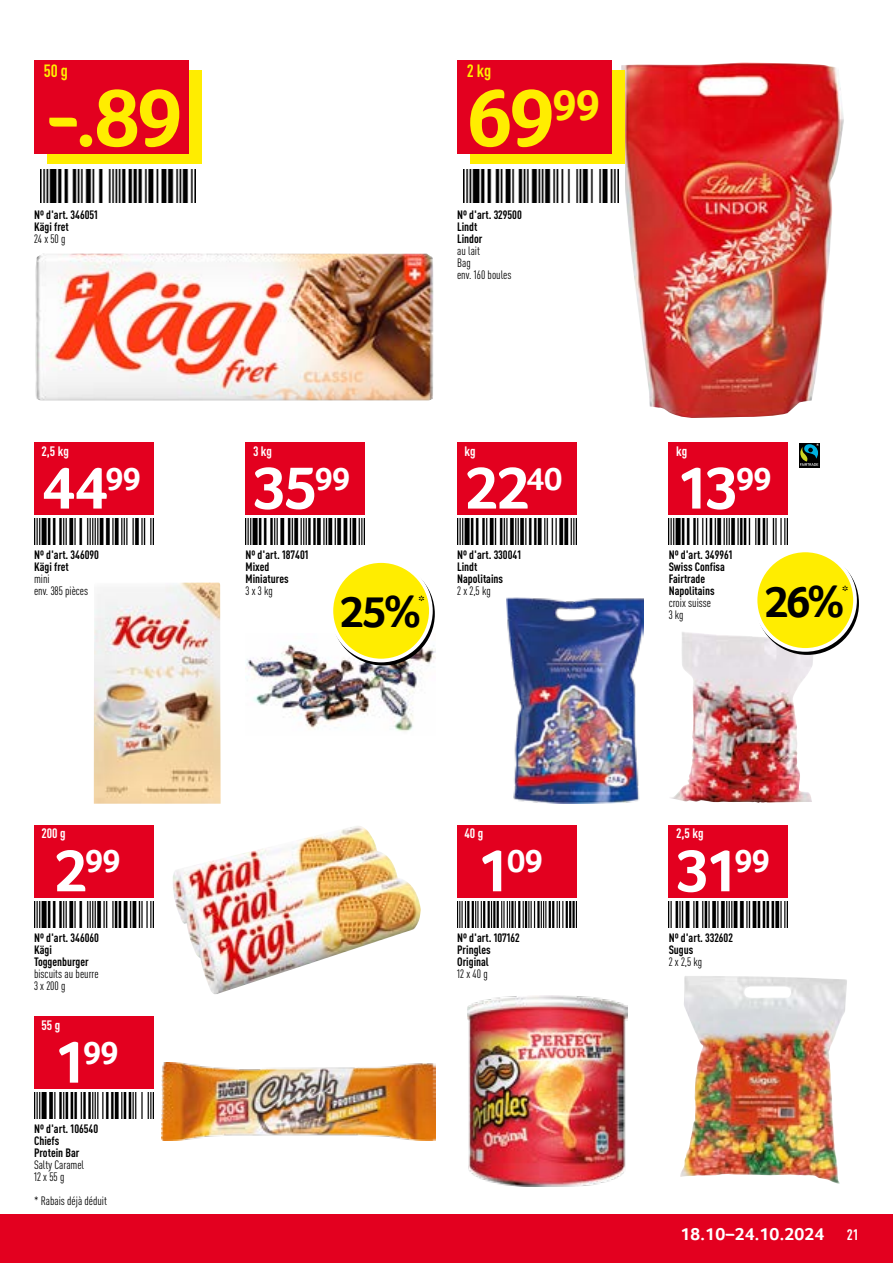
<style>
.page{position:relative;width:893px;height:1263px;background:#fff}
.page>*{position:absolute;margin:0;border:0;box-sizing:border-box;transform-origin:0 0}
.Preis_HOT{font:700 84px "Transgourmet";color:#ffed00}
.Preis_weiss{font:700 61.5px "Transgourmet";letter-spacing:-.05em;color:#fff}
.Rabattbutton{font:700 45px "Transgourmet";color:#000}
.Preis_weiss-2{font:700 33.3px "Transgourmet";color:#fff}
.t1{font:700 18px "Transgourmet";letter-spacing:.01em;color:#fff}
.Unit_HOT{font:700 condensed 17.55px "DINOT";color:#ffed00}
.t2{font:700 condensed 15px "DINOT";color:#fff}
.Rabattbutton-2{font:700 15px "Transgourmet";color:#000}
.Unit_weiss{font:700 condensed 13.5px "DINOT";letter-spacing:-.005em;color:#fff}
.t3{font:700 condensed 12px/12px "DINOT";color:#000}
.t4{font:condensed 12px "DINOT";color:#000}
.s1{font-size:61.5px}
</style>
<div class="page">
<div style="left:0;top:1214px;width:893px;height:49px;background:#e3001f"></div>
<img style="left:36px;top:254px;width:398px;height:146px">
<img style="left:621px;top:63px;width:223px;height:355px">
<img style="left:162px;top:1062px;width:274px;height:79px">
<img style="left:173px;top:826px;width:248px;height:168px">
<img style="left:468px;top:995px;width:159px;height:191px">
<img style="left:680px;top:976px;width:167px;height:208px">
<img style="left:94px;top:583px;width:127px;height:221px">
<img style="left:246px;top:634px;width:190px;height:98px">
<img style="left:506px;top:597px;width:137px;height:207px">
<img style="left:670px;top:631px;width:143px;height:172px">
<div style="left:47px;top:70px;width:155px;height:94px;background:#ffed00"></div>
<div style="left:34px;top:60px;width:155px;height:93px;background:#e3001f"></div>
<img style="left:40px;top:170px;width:155px;height:33px">
<div style="left:470px;top:70px;width:155px;height:94px;background:#ffed00"></div>
<div style="left:457px;top:60px;width:155px;height:93px;background:#e3001f"></div>
<div style="left:457px;top:164px;width:168px;height:44px;background:#fff"></div>
<img style="left:463px;top:170px;width:155px;height:33px">
<div style="left:34px;top:1016px;width:119px;height:73px;background:#e3001f"></div>
<img style="left:34px;top:1093px;width:119px;height:25px">
<div style="left:34px;top:825px;width:119px;height:72px;background:#e3001f"></div>
<img style="left:34px;top:901px;width:119px;height:26px">
<div style="left:457px;top:825px;width:119px;height:72px;background:#e3001f"></div>
<img style="left:457px;top:901px;width:119px;height:26px">
<div style="left:669px;top:825px;width:119px;height:72px;background:#e3001f"></div>
<img style="left:669px;top:901px;width:119px;height:26px">
<div style="left:34px;top:442px;width:119px;height:72px;background:#e3001f"></div>
<img style="left:34px;top:519px;width:119px;height:25px">
<div style="left:246px;top:442px;width:119px;height:72px;background:#e3001f"></div>
<svg style="left:333px;top:564px;width:100px;height:100px"></svg>
<div style="left:331px;top:561px;width:100px;height:99px;background:#ffed00;border-radius:50%"></div>
<div style="left:330px;top:559px;width:103px;height:103px;border:4px solid #fff;border-radius:50%"></div>
<img style="left:246px;top:519px;width:119px;height:25px">
<div style="left:457px;top:442px;width:119px;height:72px;background:#e3001f"></div>
<img style="left:457px;top:519px;width:119px;height:25px">
<div style="left:669px;top:442px;width:119px;height:72px;background:#e3001f"></div>
<svg style="left:799px;top:443px;width:21px;height:25px"></svg>
<div style="left:799px;top:443px;width:20px;height:24px;background:#000"></div>
<svg style="left:800px;top:443px;width:19px;height:23px"></svg>
<div style="left:755px;top:550px;width:100px;height:100px;background:#ffed00;border-radius:50%"></div>
<div style="left:754px;top:549px;width:103px;height:103px;border:4px solid #fff;border-radius:50%"></div>
<img style="left:669px;top:519px;width:119px;height:25px">
<p class="Unit_HOT" style="left:44px;top:60px;width:26px">50 g</p>
<p class="Preis_HOT" style="left:44px;top:68px;width:141px">-.89</p>
<p class="t3" style="left:34px;top:208px;width:65px">Nº d'art. 346051</p>
<p class="t3" style="left:34px;top:220px;width:36px">Kägi fret</p>
<p class="t4" style="left:34px;top:231px;width:33px">24 x 50 g</p>
<p class="Unit_HOT" style="left:467px;top:60px;width:26px">2 kg</p>
<p class="Preis_HOT" style="left:467px;top:68px;width:135px">69<sup>99</sup></p>
<p class="t3" style="left:457px;top:208px;width:66px">Nº d'art. 329500</p>
<p class="t3" style="left:457px;top:220px;width:27px">Lindt<br>Lindor</p>
<p class="t4" style="left:457px;top:243px;width:24px">au lait</p>
<p class="t4" style="left:457px;top:255px;width:15px">Bag</p>
<p class="t4" style="left:457px;top:267px;width:56px">env. 160 boules</p>
<p class="Unit_weiss" style="left:41px;top:443px;width:29px">2,5 kg</p>
<p class="Preis_weiss" style="left:42px;top:451px;width:101px">44<sup>99</sup></p>
<p class="t3" style="left:34px;top:548px;width:66px">Nº d'art. 346090</p>
<p class="t3" style="left:34px;top:560px;width:36px">Kägi fret</p>
<p class="t4" style="left:34px;top:572px;width:17px">mini</p>
<p class="t4" style="left:34px;top:584px;width:56px">env. 385 pièces</p>
<p class="Unit_weiss" style="left:253px;top:443px;width:20px">3 kg</p>
<p class="Preis_weiss" style="left:253px;top:451px;width:99px">35<sup>99</sup></p>
<p class="t3" style="left:246px;top:548px;width:65px">Nº d'art. 187401</p>
<p class="t3" style="left:246px;top:560px;width:45px">Mixed<br>Miniatures</p>
<p class="t4" style="left:246px;top:584px;width:29px">3 x 3 kg</p>
<p class="Rabattbutton" style="left:339px;top:585px;width:83px">25%</p>
<p class="Rabattbutton-2" style="left:418px;top:592px;width:8px">*</p>
<p class="Unit_weiss" style="left:465px;top:443px;width:13px">kg</p>
<p class="Preis_weiss" style="left:465px;top:451px;width:99px">22<sup>40</sup></p>
<p class="t3" style="left:457px;top:548px;width:66px">Nº d'art. 330041</p>
<p class="t3" style="left:457px;top:560px;width:48px">Lindt<br>Napolitains</p>
<p class="t4" style="left:457px;top:584px;width:35px">2 x 2,5 kg</p>
<p class="Unit_weiss" style="left:676px;top:443px;width:13px">kg</p>
<p class="Preis_weiss" style="left:676px;top:451px;width:97px">13<sup>99</sup></p>
<p class="t3" style="left:669px;top:548px;width:65px">Nº d'art. 349961</p>
<p class="t3" style="left:669px;top:560px;width:58px">Swiss Confisa<br>Fairtrade<br>Napolitains</p>
<p class="t4" style="left:669px;top:596px;width:44px">croix suisse</p>
<p class="t4" style="left:669px;top:608px;width:16px">3 kg</p>
<p class="Rabattbutton" style="left:764px;top:575px;width:82px">26%</p>
<p class="Rabattbutton-2" style="left:842px;top:582px;width:8px">*</p>
<p class="Unit_weiss" style="left:41px;top:825px;width:26px">200 g</p>
<p class="Preis_weiss-2" style="left:54px;top:841px;width:68px"><span class="s1">2</span>99</p>
<p class="t3" style="left:34px;top:931px;width:66px">Nº d'art. 346060</p>
<p class="t3" style="left:34px;top:943px;width:56px">Kägi<br>Toggenburger</p>
<p class="t4" style="left:34px;top:966px;width:66px">biscuits au beurre</p>
<p class="t4" style="left:34px;top:978px;width:33px">3 x 200 g</p>
<p class="Unit_weiss" style="left:41px;top:1017px;width:20px">55 g</p>
<p class="Preis_weiss-2" style="left:54px;top:1033px;width:66px"><span class="s1">1</span>99</p>
<p class="t3" style="left:34px;top:1122px;width:66px">Nº d'art. 106540</p>
<p class="t3" style="left:34px;top:1134px;width:47px">Chiefs<br>Protein Bar</p>
<p class="t4" style="left:34px;top:1158px;width:52px">Salty Caramel</p>
<p class="t4" style="left:34px;top:1170px;width:32px">12 x 55 g</p>
<p class="t4" style="left:34px;top:1194px;width:75px">* Rabais déjà déduit</p>
<p class="Unit_weiss" style="left:465px;top:825px;width:20px">40 g</p>
<p class="Preis_weiss-2" style="left:477px;top:841px;width:68px"><span class="s1">1</span>09</p>
<p class="t3" style="left:457px;top:931px;width:64px">Nº d'art. 107162</p>
<p class="t3" style="left:457px;top:943px;width:35px">Pringles<br>Original</p>
<p class="t4" style="left:457px;top:966px;width:32px">12 x 40 g</p>
<p class="Unit_weiss" style="left:676px;top:825px;width:29px">2,5 kg</p>
<p class="Preis_weiss" style="left:676px;top:834px;width:95px">31<sup>99</sup></p>
<p class="t3" style="left:669px;top:931px;width:66px">Nº d'art. 332602</p>
<p class="t3" style="left:669px;top:943px;width:26px">Sugus</p>
<p class="t4" style="left:669px;top:954px;width:35px">2 x 2,5 kg</p>
<p class="t1" style="left:680px;top:1224px;width:145px">18.10–24.10.2024</p>
<p class="t2" style="left:847px;top:1226px;width:14px">21</p>
</div>
